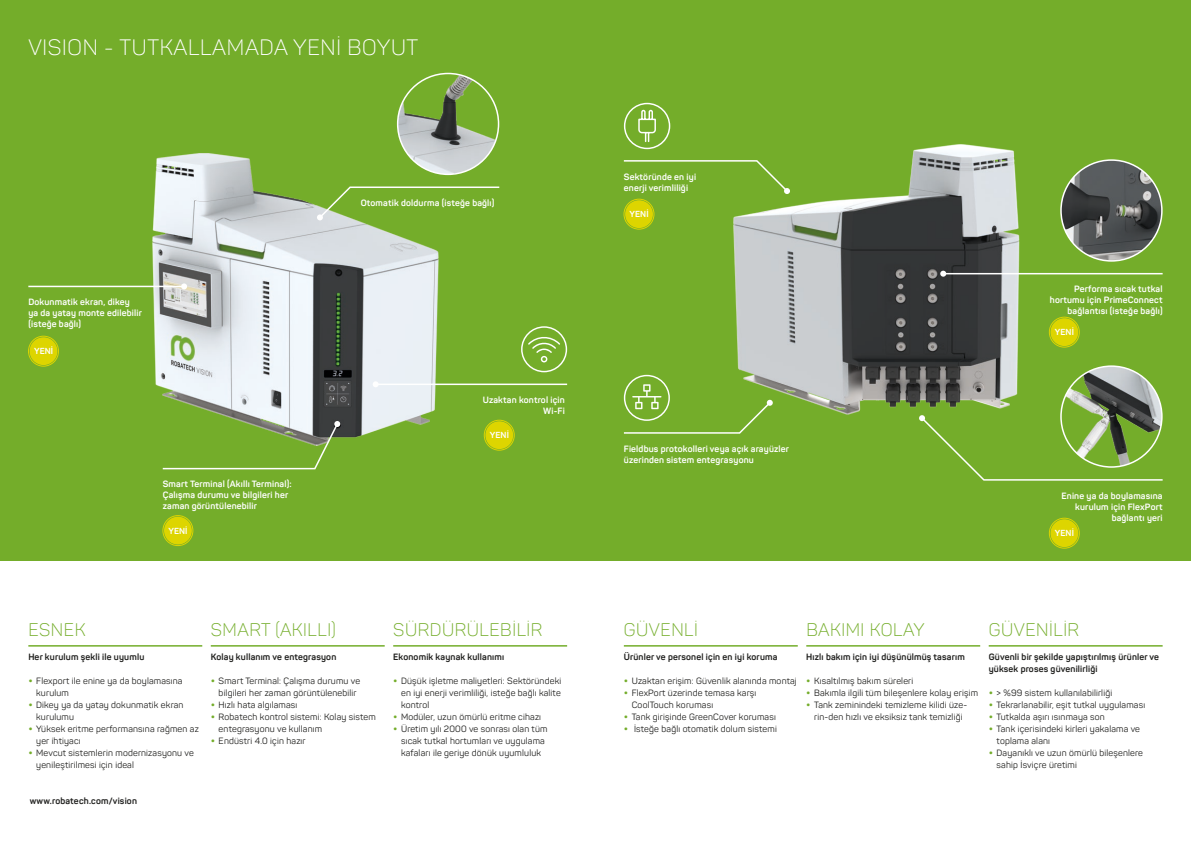
<style>
.page{position:relative;width:1191px;height:842px;background:#fff}
.page>*{position:absolute;margin:0;border:0;box-sizing:border-box;transform-origin:0 0}
.haupttitel_rueckseit{font:300 22px "Panton";letter-spacing:.03em;color:#fff}
.haupttitel_rueckseit-2{font:300 18px "Panton";letter-spacing:.03em;color:#74ad2a}
.Vorteile{font:9px/12px "Panton";letter-spacing:.02em;color:#1d1d1b}
.fliesstext{font:700 9px/11px "Panton";letter-spacing:.02em;color:#fff;text-align:right}
.Vorteile-2{font:700 9px/12px "Panton";letter-spacing:.02em;color:#1d1d1b}
.aufzaehlungen_mit_bu{font:9px/12px "Panton";letter-spacing:.02em;color:#1d1d1b}
.fliesstext-2{font:700 9px "Panton";letter-spacing:.02em;color:#1d1d1b}
.t1{font:700 8.7px "Panton";letter-spacing:.01em;color:#fff}
.s1{font-weight:700;font-size:12px;color:#74ad2a}
</style>
<div class="page">
<div style="left:0;top:0;width:1191px;height:561px;background:#74ad2a"></div>
<img style="left:733px;top:144px;width:310px;height:271px">
<img style="left:134px;top:136px;width:314px;height:302px">
<img style="left:398px;top:73px;width:100px;height:101px;border-radius:50px">
<div style="left:397px;top:73px;width:102px;height:102px;border:2px solid #fff;border-radius:50%"></div>
<img style="left:1061px;top:366px;width:100px;height:101px;border-radius:50px">
<img style="left:1061px;top:160px;width:100px;height:101px;border-radius:50px">
<div style="left:1060px;top:159px;width:102px;height:103px;border:2px solid #fff;border-radius:50%"></div>
<svg style="left:521px;top:326px;width:46px;height:46px"></svg>
<hr style="left:28px;top:286px;width:156px;height:1px;background:#fff">
<svg style="left:181px;top:283px;width:6px;height:6px"></svg>
<hr style="left:376px;top:384px;width:191px;height:1px;background:#fff">
<svg style="left:373px;top:381px;width:6px;height:6px"></svg>
<svg style="left:161px;top:421px;width:179px;height:49px"></svg>
<svg style="left:919px;top:415px;width:244px;height:66px"></svg>
<svg style="left:317px;top:186px;width:183px;height:34px"></svg>
<svg style="left:623px;top:159px;width:167px;height:35px"></svg>
<hr style="left:943px;top:273px;width:219px;height:1px;background:#fff">
<svg style="left:940px;top:271px;width:6px;height:6px"></svg>
<svg style="left:623px;top:375px;width:150px;height:59px"></svg>
<svg style="left:623px;top:102px;width:48px;height:48px"></svg>
<div style="left:163px;top:515px;width:30px;height:31px;border:1px solid #ddd500;border-radius:50%"></div>
<div style="left:164px;top:517px;width:28px;height:27px;background:#ddd500;border-radius:50%"></div>
<div style="left:624px;top:199px;width:30px;height:30px;border:1px solid #ddd500;border-radius:50%"></div>
<div style="left:625px;top:200px;width:28px;height:28px;background:#ddd500;border-radius:50%"></div>
<div style="left:1049px;top:518px;width:30px;height:30px;border:1px solid #ddd500;border-radius:50%"></div>
<div style="left:1050px;top:519px;width:28px;height:28px;background:#ddd500;border-radius:50%"></div>
<div style="left:1049px;top:317px;width:30px;height:30px;border:1px solid #ddd500;border-radius:50%"></div>
<div style="left:1050px;top:318px;width:28px;height:28px;background:#ddd500;border-radius:50%"></div>
<div style="left:28px;top:336px;width:31px;height:30px;border:1px solid #ddd500;border-radius:50%"></div>
<div style="left:30px;top:337px;width:27px;height:28px;background:#ddd500;border-radius:50%"></div>
<div style="left:484px;top:420px;width:30px;height:30px;border:1px solid #ddd500;border-radius:50%"></div>
<div style="left:485px;top:421px;width:28px;height:28px;background:#ddd500;border-radius:50%"></div>
<hr style="left:28px;top:645px;width:174px;height:2px;background:#74ad2a">
<hr style="left:211px;top:645px;width:174px;height:2px;background:#74ad2a">
<hr style="left:393px;top:645px;width:174px;height:2px;background:#74ad2a">
<hr style="left:624px;top:645px;width:173px;height:2px;background:#74ad2a">
<hr style="left:806px;top:645px;width:174px;height:2px;background:#74ad2a">
<hr style="left:988px;top:645px;width:174px;height:2px;background:#74ad2a">
<p class="haupttitel_rueckseit" style="left:28px;top:34px;width:391px">VISION - TUTKALLAMADA YENI BOYUT</p>
<p class="fliesstext" style="left:28px;top:296px;width:115px;text-align:left">Dokunmatik ekran, dikey ya da yatay monte edilebilir (isteğe bağlı)</p>
<p class="t1" style="left:34px;top:346px;width:21px">YENİ</p>
<p class="fliesstext" style="left:163px;top:479px;width:130px;text-align:left">Smart Terminal (Akıllı Terminal):<br>Çalışma durumu ve bilgileri her zaman görüntülenebilir</p>
<p class="t1" style="left:168px;top:525px;width:21px">YENİ</p>
<p class="fliesstext" style="left:361px;top:197px;width:135px">Otomatik doldurma (isteğe bağlı)</p>
<p class="fliesstext" style="left:483px;top:394px;width:84px">Uzaktan kontrol için<br>Wi-Fi</p>
<p class="t1" style="left:490px;top:430px;width:21px">YENİ</p>
<p class="fliesstext" style="left:624px;top:171px;width:74px">Sektöründe en iyi</p>
<p class="fliesstext" style="left:624px;top:182px;width:66px">enerji verimliliği</p>
<p class="t1" style="left:629px;top:209px;width:21px">YENİ</p>
<p class="fliesstext" style="left:624px;top:443px;width:167px;text-align:left">Fieldbus protokolleri veya açık arayüzler üzerinden sistem entegrasyonu</p>
<p class="fliesstext" style="left:1049px;top:284px;width:114px">Performa sıcak tutkal hortumu için PrimeConnect bağlantısı (isteğe bağlı)</p>
<p class="t1" style="left:1055px;top:327px;width:21px">YENİ</p>
<p class="fliesstext" style="left:1061px;top:490px;width:103px">Enine ya da boylamasına kurulum için FlexPort</p>
<p class="fliesstext" style="left:1111px;top:512px;width:52px">bağlantı yeri</p>
<p class="t1" style="left:1055px;top:528px;width:21px">YENİ</p>
<p class="haupttitel_rueckseit-2" style="left:28px;top:619px;width:59px">ESNEK</p>
<p class="haupttitel_rueckseit-2" style="left:211px;top:619px;width:126px">SMART (AKILLI)</p>
<p class="haupttitel_rueckseit-2" style="left:393px;top:619px;width:151px">SÜRDÜRÜLEBİ Lİ R</p>
<p class="haupttitel_rueckseit-2" style="left:624px;top:619px;width:73px">GÜVENLİ</p>
<p class="haupttitel_rueckseit-2" style="left:806px;top:619px;width:120px">BAKIMI KOLAY</p>
<p class="haupttitel_rueckseit-2" style="left:988px;top:619px;width:92px">GÜVENİ Lİ R</p>
<p class="Vorteile-2" style="left:28px;top:651px;width:117px">Her kurulum şekli ile uyumlu</p>
<p class="aufzaehlungen_mit_bu" style="left:36px;top:675px;width:148px;text-indent:-8px"><span class="s1">•</span> Flexport ile enine ya da boylamasına kurulum</p>
<p class="aufzaehlungen_mit_bu" style="left:36px;top:699px;width:149px;text-indent:-8px"><span class="s1">•</span> Dikey ya da yatay dokunmatik ekran kurulumu</p>
<p class="aufzaehlungen_mit_bu" style="left:36px;top:723px;width:164px;text-indent:-8px"><span class="s1">•</span> Yüksek eritme performansına rağmen az yer ihtiyacı</p>
<p class="aufzaehlungen_mit_bu" style="left:36px;top:747px;width:159px;text-indent:-8px"><span class="s1">•</span> Mevcut sistemlerin modernizasyonu ve yenileştirilmesi için ideal</p>
<p class="fliesstext-2" style="left:30px;top:795px;width:109px">www.robatech.com/vision</p>
<p class="Vorteile-2" style="left:211px;top:651px;width:127px">Kolay kullanım ve entegrasyon</p>
<p class="Vorteile" style="left:211px;top:675px;width:151px;text-align:center"><span class="s1">•</span> Smart Terminal: Çalışma durumu ve bilgileri her zaman görüntülenebilir</p>
<p class="Vorteile" style="left:211px;top:699px;width:88px"><span class="s1">•</span> Hızlı hata algılaması</p>
<p class="Vorteile" style="left:219px;top:711px;width:159px;text-indent:-8px"><span class="s1">•</span> Robatech kontrol sistemi: Kolay sistem entegrasyonu ve kullanım</p>
<p class="Vorteile" style="left:211px;top:735px;width:96px"><span class="s1">•</span> Endüstri 4.0 için hazır</p>
<p class="Vorteile-2" style="left:393px;top:651px;width:112px">Ekonomik kaynak kullanımı</p>
<p class="Vorteile" style="left:401px;top:675px;width:162px;text-align:justify;text-indent:-8px"><span class="s1">•</span> Düşük işletme maliyetleri: Sektöründeki en iyi enerji verimliliği, isteğe bağlı kalite kontrol</p>
<p class="Vorteile" style="left:393px;top:711px;width:149px"><span class="s1">•</span> Modüler, uzun ömürlü eritme cihazı</p>
<p class="Vorteile" style="left:393px;top:723px;width:156px;text-align:center"><span class="s1">•</span> Üretim yılı 2000 ve sonrası olan tüm sıcak tutkal hortumları ve uygulama kafaları ile geriye dönük uyumluluk</p>
<p class="Vorteile-2" style="left:624px;top:651px;width:155px">Ürünler ve personel için en iyi koruma</p>
<p class="Vorteile" style="left:624px;top:675px;width:174px"><span class="s1">•</span> Uzaktan erişim: Güvenlik alanında montaj</p>
<p class="Vorteile" style="left:631px;top:687px;width:126px;text-indent:-8px"><span class="s1">•</span> FlexPort üzerinde temasa karşı<br>CoolTouch koruması</p>
<p class="Vorteile" style="left:624px;top:711px;width:153px"><span class="s1">•</span> Tank girişinde GreenCover koruması</p>
<p class="Vorteile" style="left:624px;top:723px;width:154px"><span class="s1">•</span> İsteğe bağlı otomatik dolum sistemi</p>
<p class="Vorteile-2" style="left:806px;top:651px;width:160px">Hızlı bakım için iyi düşünülmüş tasarım</p>
<p class="Vorteile" style="left:806px;top:675px;width:109px"><span class="s1">•</span> Kısaltılmış bakım süreleri</p>
<p class="Vorteile" style="left:806px;top:687px;width:173px"><span class="s1">•</span> Bakımla ilgili tüm bileşenlere kolay erişim</p>
<p class="Vorteile" style="left:806px;top:699px;width:162px;text-align:center"><span class="s1">•</span> Tank zeminindeki temizleme kilidi üze&shy;rin-den hızlı ve eksiksiz tank temizliği</p>
<p class="Vorteile-2" style="left:988px;top:651px;width:172px">Güvenli bir şekilde yapıştırılmış ürünler ve yüksek proses güvenilirliği</p>
<p class="Vorteile" style="left:988px;top:687px;width:125px"><span class="s1">•</span> &gt; %99 sistem kullanılabilirliği</p>
<p class="Vorteile" style="left:988px;top:699px;width:158px"><span class="s1">•</span> Tekrarlanabilir, eşit tutkal uygulaması</p>
<p class="Vorteile" style="left:988px;top:711px;width:118px"><span class="s1">•</span> Tutkalda aşırı ısınmaya son</p>
<p class="Vorteile" style="left:996px;top:723px;width:145px;text-indent:-8px"><span class="s1">•</span> Tank içerisindeki kirleri yakalama ve toplama alanı</p>
<p class="Vorteile" style="left:996px;top:747px;width:148px;text-indent:-8px"><span class="s1">•</span> Dayanıklı ve uzun ömürlü bileşenlere sahip İsviçre üretimi</p>
</div>
